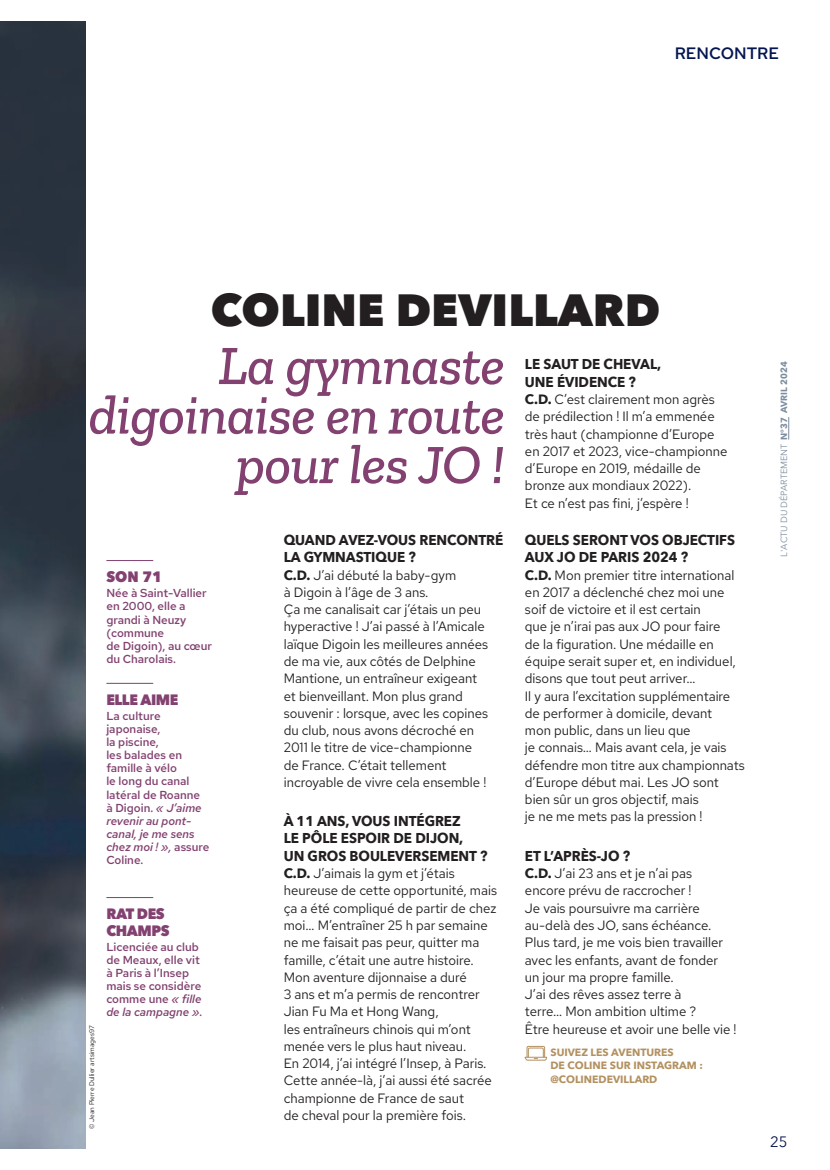
<style>
.page{position:relative;width:830px;height:1170px;background:#fff}
.page>*{position:absolute;margin:0;border:0;box-sizing:border-box;transform-origin:0 0}
.t1{font:italic 500 55.5px/49.5px "Zilla Slab";letter-spacing:-.01em;color:#824170;text-align:right}
.t2{font:800 45px "Avenir Next";color:#231f20}
.t3{font:500 16.5px "Red Hat Text";color:#031650}
.t4{font:800 15px/16.5px "Avenir Next";letter-spacing:-.03em;color:#824170;scale:.95 1}
.t5{font:15px "Avenir Next";color:#031650}
.t6{font:700 14.25px/17.5px "Avenir Next";letter-spacing:-.005em;color:#231f20;scale:.95 1}
.t7{font:13.5px/17.2px "Red Hat Text";color:#231f20}
.t8{font:500 11.55px/13px "Red Hat Text";color:#824170}
.t9{font:700 10.5px/13.5px "Avenir Next";color:#b3905f}
.t10{font:9px "Avenir Next";color:#7c8da0}
.t11{font:6.75px "Red Hat Text";color:#231f20}
.s1{font-style:italic}
.s2{font-family:"Avenir Next";font-weight:700}
.s3{font-weight:700}
</style>
<div class="page">
<svg style="left:788px;top:417px;width:1px;height:22px"></svg>
<img style="left:0;top:21px;width:85px;height:1127px">
<hr style="left:106px;top:560px;width:47px;height:1px;background:#824170">
<hr style="left:106px;top:683px;width:47px;height:1px;background:#824170">
<hr style="left:106px;top:897px;width:47px;height:1px;background:#824170">
<div style="left:526px;top:1045px;width:18px;height:13px;border:1px solid #b3905f"></div>
<div style="left:528px;top:1047px;width:15px;height:11px;border:1px solid #b3905f"></div>
<svg style="left:524px;top:1056px;width:23px;height:4px"></svg>
<p class="t3" style="left:674px;top:43px;width:106px">RENCONTRE</p>
<h2 class="t2" style="left:211px;top:282px;width:451px">COLINE DEVILLARD</h2>
<h1 class="t1" style="left:88px;top:341px;width:417px">La gymnaste digoinaise en route pour les JO !</h1>
<p class="t4" style="left:106px;top:568px;width:60px">SON 71</p>
<p class="t8" style="left:106px;top:586px;width:107px">Née à Saint-Vallier en 2000, elle a grandi à Neuzy (commune<br>de Digoin), au cœur du Charolais.</p>
<p class="t4" style="left:106px;top:691px;width:77px">ELLE AIME</p>
<p class="t8" style="left:106px;top:709px;width:104px">La culture japonaise,<br>la piscine,<br>les balades en famille à vélo<br>le long du canal latéral de Roanne à Digoin. <span class="s1">« J’aime revenir au pont&shy;canal, je me sens chez moi ! »,</span> assure<br>Coline.</p>
<p class="t11" style="left:87px;top:1128px;width:104px;rotate:-90deg">© Jean Pierre Dullier artsimages97</p>
<p class="t4" style="left:106px;top:905px;width:68px">RAT DES<br>CHAMPS</p>
<p class="t8" style="left:106px;top:940px;width:98px">Licenciée au club de Meaux, elle vit à Paris à l’Insep mais se considère comme une <span class="s1">« fille de la campagne ».</span></p>
<p class="t6" style="left:283px;top:531px;width:232px">QUAND AVEZ-VOUS RENCONTRÉ<br>LA GYMNASTIQUE ?</p>
<p class="t7" style="left:283px;top:566px;width:206px"><span class="s2">C.D.</span> J’ai débuté la baby-gym<br>à Digoin à l’âge de 3 ans.<br>Ça me canalisait car j’étais un peu hyperactive ! J’ai passé à l’Amicale laïque Digoin les meilleures années de ma vie, aux côtés de Delphine<br>Mantione, un entraîneur exigeant et bienveillant. Mon plus grand souvenir : lorsque, avec les copines du club, nous avons décroché en<br>2011 le titre de vice-championne de France. C’était tellement incroyable de vivre cela ensemble !</p>
<p class="t6" style="left:283px;top:811px;width:216px">À 11 ANS, VOUS INTÉGREZ<br>LE PÔLE ESPOIR DE DIJON,<br>UN GROS BOULEVERSEMENT ?</p>
<p class="t7" style="left:283px;top:864px;width:215px"><span class="s2">C.D.</span> J’aimais la gym et j’étais heureuse de cette opportunité, mais ça a été compliqué de partir de chez moi… M’entraîner 25 h par semaine ne me faisait pas peur, quitter ma famille, c’était une autre histoire.<br>Mon aventure dijonnaise a duré<br>3 ans et m’a permis de rencontrer<br>Jian Fu Ma et Hong Wang,<br>les entraîneurs chinois qui m’ont menée vers le plus haut niveau.<br>En 2014, j’ai intégré l’Insep, à Paris.<br>Cette année-là, j’ai aussi été sacrée championne de France de saut<br>de cheval pour la première fois.</p>
<p class="t6" style="left:524px;top:355px;width:145px">LE SAUT DE CHEVAL,<br>UNE ÉVIDENCE ?</p>
<p class="t7" style="left:524px;top:390px;width:204px"><span class="s2">C.D.</span> C’est clairement mon agrès de prédilection ! Il m’a emmenée très haut (championne d’Europe en 2017 et 2023, vice-championne d’Europe en 2019, médaille de bronze aux mondiaux 2022).<br>Et ce n’est pas fini, j’espère !</p>
<p class="t6" style="left:524px;top:531px;width:222px">QUELS SERONT VOS OBJECTIFS<br>AUX JO DE PARIS 2024 ?</p>
<p class="t7" style="left:524px;top:566px;width:221px"><span class="s2">C.D.</span> Mon premier titre international en 2017 a déclenché chez moi une soif de victoire et il est certain<br>que je n’irai pas aux JO pour faire<br>de la figuration. Une médaille en équipe serait super et, en individuel, disons que tout peut arriver…<br>Il y aura l’excitation supplémentaire de performer à domicile, devant<br>mon public, dans un lieu que<br>je connais… Mais avant cela, je vais défendre mon titre aux championnats d’Europe début mai. Les JO sont bien sûr un gros objectif, mais<br>je ne me mets pas la pression !</p>
<p class="t6" style="left:524px;top:846px;width:112px">ET L’APRÈS-JO ?</p>
<p class="t7" style="left:524px;top:864px;width:213px"><span class="s2">C.D.</span> J’ai 23 ans et je n’ai pas<br>encore prévu de raccrocher !<br>Je vais poursuivre ma carrière au-delà des JO, sans échéance.<br>Plus tard, je me vois bien travailler avec les enfants, avant de fonder<br>un jour ma propre famille.<br>J’ai des rêves assez terre à<br>terre… Mon ambition ultime ?<br>Être heureuse et avoir une belle vie !</p>
<p class="t9" style="left:550px;top:1044px;width:154px">SUIVEZ LES AVENTURES<br>DE COLINE SUR INSTAGRAM : @COLINEDEVILLARD</p>
<p class="t10" style="left:776px;top:556px;width:196px;rotate:-90deg">L'ACTU DU DÉPARTEMENT <span class="s3">N°37 AVRIL 2024</span></p>
<p class="t5" style="left:769px;top:1128px;width:19px">25</p>
</div>
